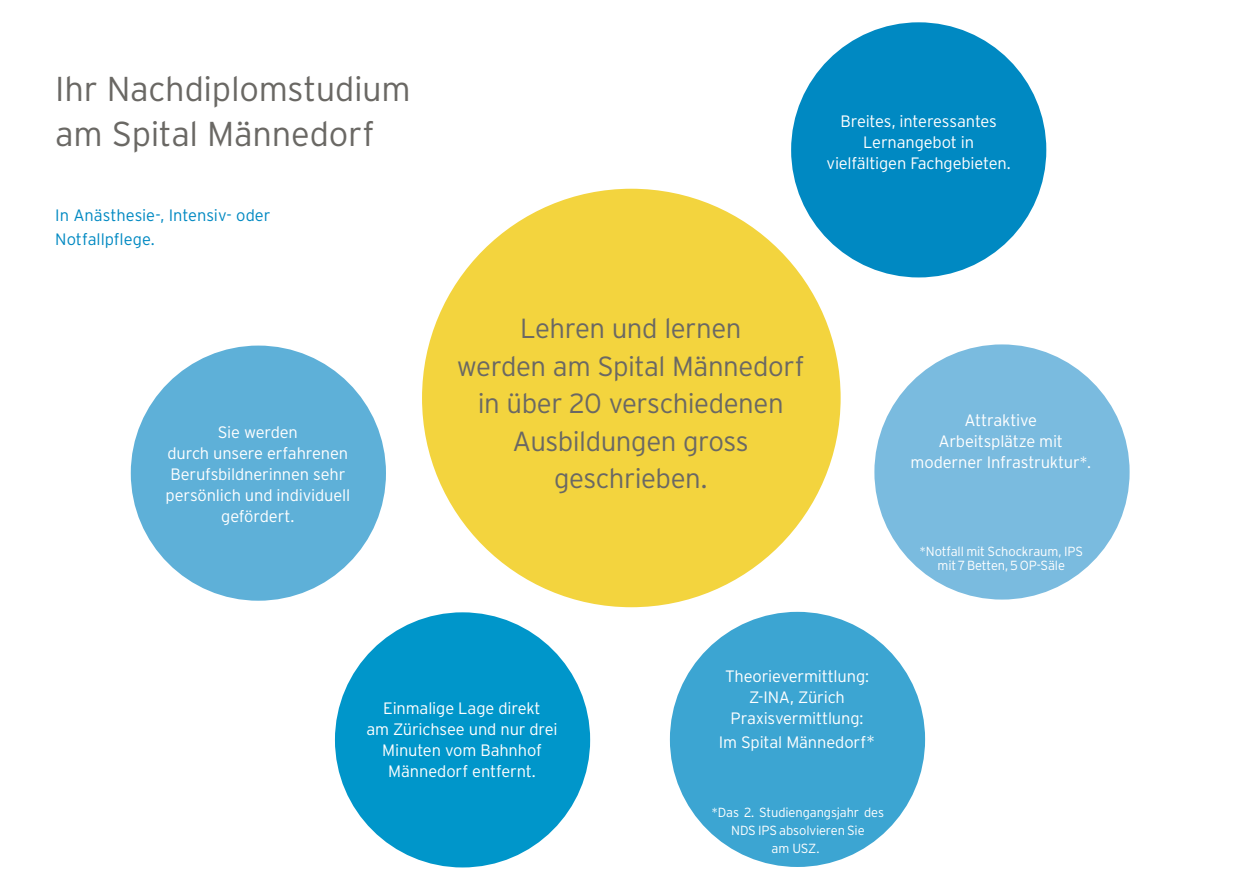
<style>
.page{position:relative;width:1259px;height:893px;background:#fff}
.page>*{position:absolute;margin:0;border:0;box-sizing:border-box;transform-origin:0 0}
._1_Cover_und_Kapitel{font:300 34.5px "Interstate";letter-spacing:-.01em;color:#6a6864}
._1_Cover_und_Kapitel-2{font:300 27.6px "Interstate";letter-spacing:-.02em;color:#6a6864}
._1_Cover_und_Kapitel-3{font:300 16.5px/21px "Interstate";letter-spacing:-.01em;color:#fff;text-align:center}
._2_Lead{font:300 16.5px/24px "Interstate";color:#0089c2}
._3_1__Laufsatz{font:300 13.2px/17.9px "Interstate";letter-spacing:-.01em;color:#fff;text-align:center}
.s1{font-size:18px}
</style>
<div class="page">
<div style="left:131px;top:346px;width:255px;height:255px;background:#5eb0d8;border-radius:50%"></div>
<div style="left:670px;top:612px;width:255px;height:255px;background:#3ca5d2;border-radius:50%"></div>
<div style="left:874px;top:344px;width:255px;height:256px;background:#7abbdf;border-radius:50%"></div>
<div style="left:335px;top:612px;width:255px;height:255px;background:#0096ca;border-radius:50%"></div>
<div style="left:791px;top:22px;width:255px;height:255px;background:#0089c2;border-radius:50%"></div>
<div style="left:422px;top:189px;width:418px;height:418px;background:#f3d43e;border-radius:50%"></div>
<p class="_1_Cover_und_Kapitel" style="left:55px;top:68px;width:357px">Ihr Nachdiplomstudium</p>
<p class="_1_Cover_und_Kapitel" style="left:55px;top:113px;width:321px">am Spital Männedorf</p>
<p class="_2_Lead" style="left:55px;top:203px;width:217px">In Anästhesie-, Intensiv- oder<br>Notfallpflege.</p>
<p class="_1_Cover_und_Kapitel-3" style="left:218px;top:421px;width:82px">Sie werden</p>
<p class="_1_Cover_und_Kapitel-3" style="left:167px;top:442px;width:182px">durch unsere erfahrenen</p>
<p class="_1_Cover_und_Kapitel-3" style="left:165px;top:463px;width:186px">Berufsbildnerinnen sehr persönlich und individuell gefördert.</p>
<p class="_1_Cover_und_Kapitel-3" style="left:840px;top:111px;width:158px">Breites, interessantes</p>
<p class="_1_Cover_und_Kapitel-3" style="left:863px;top:132px;width:112px">Lernangebot in</p>
<p class="_1_Cover_und_Kapitel-3" style="left:826px;top:153px;width:186px">vielfältigen Fachgebieten.</p>
<p class="_1_Cover_und_Kapitel-2" style="left:520px;top:312px;width:223px">Lehren und lernen</p>
<p class="_1_Cover_und_Kapitel-2" style="left:457px;top:349px;width:349px">werden am Spital Männedorf</p>
<p class="_1_Cover_und_Kapitel-2" style="left:478px;top:387px;width:307px">in über 20 verschiedenen</p>
<p class="_1_Cover_und_Kapitel-2" style="left:512px;top:424px;width:238px">Ausbildungen gross</p>
<p class="_1_Cover_und_Kapitel-2" style="left:554px;top:461px;width:155px">geschrieben.</p>
<p class="_1_Cover_und_Kapitel-3" style="left:964px;top:410px;width:74px">Attraktive</p>
<p class="_1_Cover_und_Kapitel-3" style="left:938px;top:431px;width:126px">Arbeitsplätze mit</p>
<p class="_1_Cover_und_Kapitel-3" style="left:910px;top:452px;width:182px">moderner Infrastruktur*.</p>
<p class="_3_1__Laufsatz" style="left:919px;top:544px;width:165px;line-height:14.2px">*Notfall mit Schockraum, IPS mit 7 Betten, 5 OP-Säle</p>
<p class="_1_Cover_und_Kapitel-3" style="left:383px;top:697px;width:159px">Einmalige Lage direkt</p>
<p class="_1_Cover_und_Kapitel-3" style="left:366px;top:718px;width:193px">am Zürichsee und nur drei<br>Minuten vom Bahnhof</p>
<p class="_1_Cover_und_Kapitel-3" style="left:388px;top:760px;width:149px">Männedorf entfernt.</p>
<p class="_1_Cover_und_Kapitel-3" style="left:725px;top:666px;width:145px">Theorievermittlung:</p>
<p class="_1_Cover_und_Kapitel-3" style="left:749px;top:687px;width:97px">Z-INA, Zürich</p>
<p class="_1_Cover_und_Kapitel-3" style="left:730px;top:708px;width:134px">Praxisvermittlung:</p>
<p class="_1_Cover_und_Kapitel-3" style="left:719px;top:732px;width:158px">Im Spital Männedorf<span class="s1">*</span></p>
<p class="_3_1__Laufsatz" style="left:711px;top:804px;width:174px">*Das 2. Studiengangsjahr des<br>NDS IPS absolvieren Sie<br>am USZ.</p>
</div>
